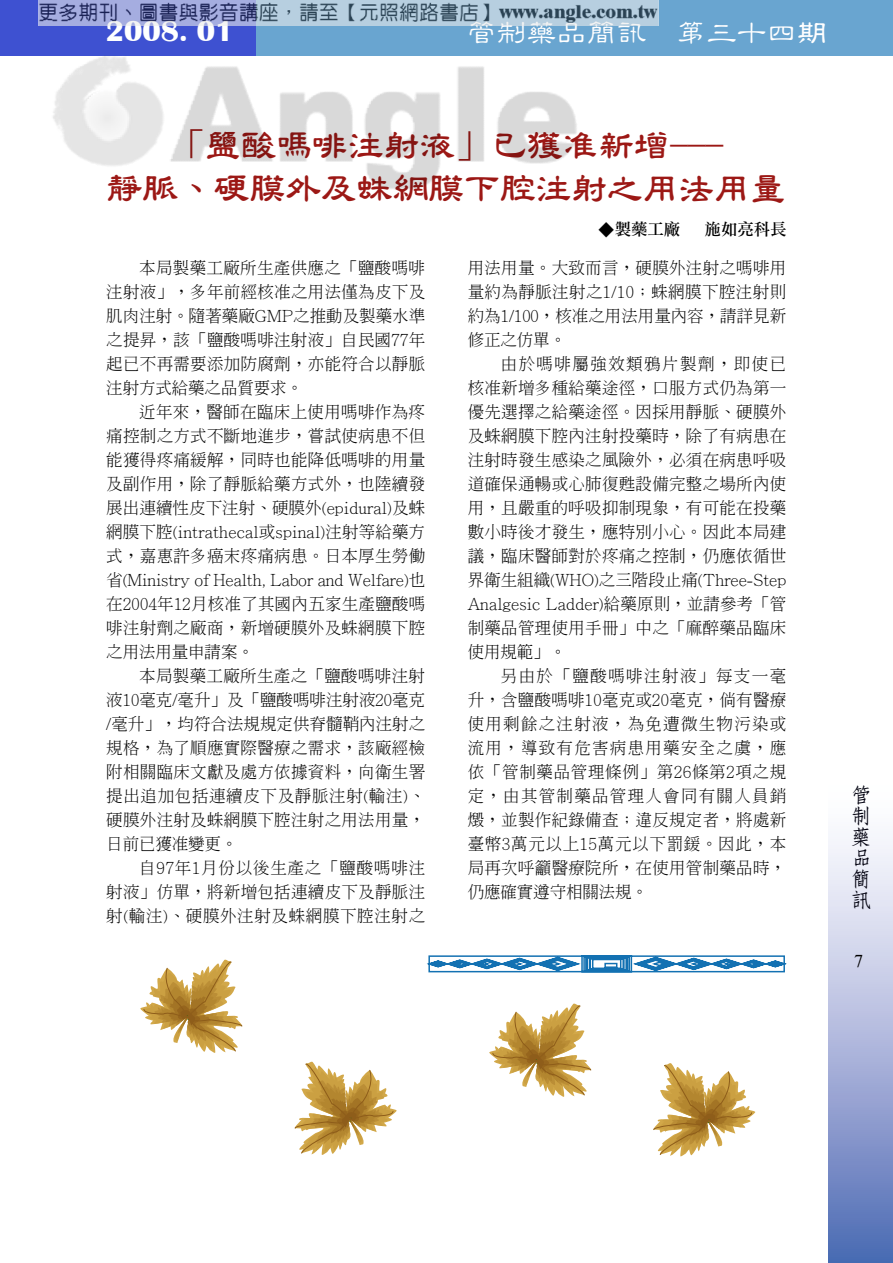
<style>
.page{position:relative;width:893px;height:1263px;background:#fff}
.page>*{position:absolute;margin:0;border:0;box-sizing:border-box;transform-origin:0 0}
.t1{font:700 36px/43.2px "Jen Lei";letter-spacing:-.005em;color:#9c1815;text-align:center}
.t2{font:500 30px "Jen Lei";color:#fff}
.t3{font:700 30px "Britannic";color:#feffff}
.t4{font:700 21px/21px "Nan Sung";color:#00000e;text-align:justify}
.t5{font:18px "Times New Roman";color:#000}
.t6{font:300 16.5px/24px "Adobe Ming Std";letter-spacing:.015em;color:#000;text-align:justify}
.t7{font:16.5px "DF Li Song Md WIN BF";letter-spacing:-.005em;color:#000}
.s1{font-weight:600}
.s2{font-family:"Adobe Ming Std";font-weight:300}
</style>
<div class="page">
<div style="left:0;top:0;width:893px;height:55px;background:#69a5d0"></div>
<div style="left:0;top:0;width:255px;height:55px;background:#3e51d1"></div>
<div style="left:829px;top:778px;width:64px;height:485px;background:linear-gradient(to bottom,#fff,#546db6)"></div>
<svg style="left:427px;top:955px;width:360px;height:18px"></svg>
<svg style="left:140px;top:959px;width:103px;height:94px"></svg>
<svg style="left:294px;top:1061px;width:103px;height:94px"></svg>
<svg style="left:653px;top:1063px;width:103px;height:93px"></svg>
<svg style="left:489px;top:1003px;width:103px;height:94px"></svg>
<img style="left:38px;top:0;width:620px;height:25px">
<img style="left:47px;top:55px;width:536px;height:135px">
<h2 class="t3" style="left:106px;top:14px;width:129px">2008. 01</h2>
<h2 class="t2" style="left:467px;top:17px;width:362px">管制藥品簡訊 第三十四<span class="s1">期</span></h2>
<h1 class="t1" style="left:107px;top:124px;width:681px">「鹽酸嗎啡注射液」已獲准新增---<br>靜脈、硬膜外及蛛網膜下腔注射之用法用量</h1>
<p class="t7" style="left:598px;top:221px;width:84px"><span class="s2">◆</span>製藥工廠</p>
<p class="t7" style="left:705px;top:221px;width:84px">施如亮科長</p>
<p class="t6" style="left:106px;top:255px;width:320px;text-indent:33px">本局製藥工廠所生產供應之「鹽酸嗎啡注射液」，多年前經核准之用法僅為皮下及肌肉注射。隨著藥廠GMP之推動及製藥水準之提昇，該「鹽酸嗎啡注射液」自民國77年起已不再需要添加防腐劑，亦能符合以靜脈注射方式給藥之品質要求。</p>
<p class="t6" style="left:106px;top:399px;width:321px;text-indent:33px">近年來，醫師在臨床上使用嗎啡作為疼痛控制之方式不斷地進步，嘗試使病患不但能獲得疼痛緩解，同時也能降低嗎啡的用量及副作用，除了靜脈給藥方式外，也陸續發展出連續性皮下注射、硬膜外(epidural)及蛛網膜下腔(intrathecal或spinal)注射等給藥方式，嘉惠許多癌末疼痛病患。日本厚生勞働省(Ministry of Health, Labor and Welfare)也在2004年12月核准了其國內五家生產鹽酸嗎啡注射劑之廠商，新增硬膜外及蛛網膜下腔之用法用量申請案。</p>
<p class="t6" style="left:106px;top:663px;width:320px;text-indent:33px">本局製藥工廠所生產之「鹽酸嗎啡注射液10毫克/毫升」及「鹽酸嗎啡注射液20毫克/毫升」，均符合法規規定供脊髓鞘內注射之規格，為了順應實際醫療之需求，該廠經檢附相關臨床文獻及處方依據資料，向衛生署提出追加包括連續皮下及靜脈注射(輸注)、硬膜外注射及蛛網膜下腔注射之用法用量，日前已獲准變更。</p>
<p class="t6" style="left:106px;top:856px;width:320px;text-indent:33px">自97年1月份以後生產之「鹽酸嗎啡注射液」仿單，將新增包括連續皮下及靜脈注射(輸注)、硬膜外注射及蛛網膜下腔注射之</p>
<p class="t6" style="left:468px;top:256px;width:320px">用法用量。大致而言，硬膜外注射之嗎啡用量約為靜脈注射之1/10；蛛網膜下腔注射則約為1/100，核准之用法用量內容，請詳見新修正之仿單。</p>
<p class="t6" style="left:468px;top:352px;width:320px;text-indent:33px">由於嗎啡屬強效類鴉片製劑，即使已核准新增多種給藥途徑，口服方式仍為第一優先選擇之給藥途徑。因採用靜脈、硬膜外及蛛網膜下腔內注射投藥時，除了有病患在注射時發生感染之風險外，必須在病患呼吸道確保通暢或心肺復甦設備完整之場所內使用，且嚴重的呼吸抑制現象，有可能在投藥數小時後才發生，應特別小心。因此本局建議，臨床醫師對於疼痛之控制，仍應依循世界衛生組織(WHO)之三階段止痛(Three-Step Analgesic Ladder)給藥原則，並請參考「管制藥品管理使用手冊」中之「麻醉藥品臨床使用規範」。</p>
<p class="t6" style="left:468px;top:664px;width:320px;text-indent:33px">另由於「鹽酸嗎啡注射液」每支一毫升，含鹽酸嗎啡10毫克或20毫克，倘有醫療使用剩餘之注射液，為免遭微生物污染或流用，導致有危害病患用藥安全之虞，應依「管制藥品管理條例」第26條第2項之規定，由其管制藥品管理人會同有關人員銷燬，並製作紀錄備查；違反規定者，將處新臺幣3萬元以上15萬元以下罰鍰。因此，本局再次呼籲醫療院所，在使用管制藥品時，仍應確實遵守相關法規。</p>
<p class="t4" style="left:851px;top:784px;width:21px">管制藥品簡訊</p>
<p class="t5" style="left:854px;top:949px;width:10px">7</p>
</div>
